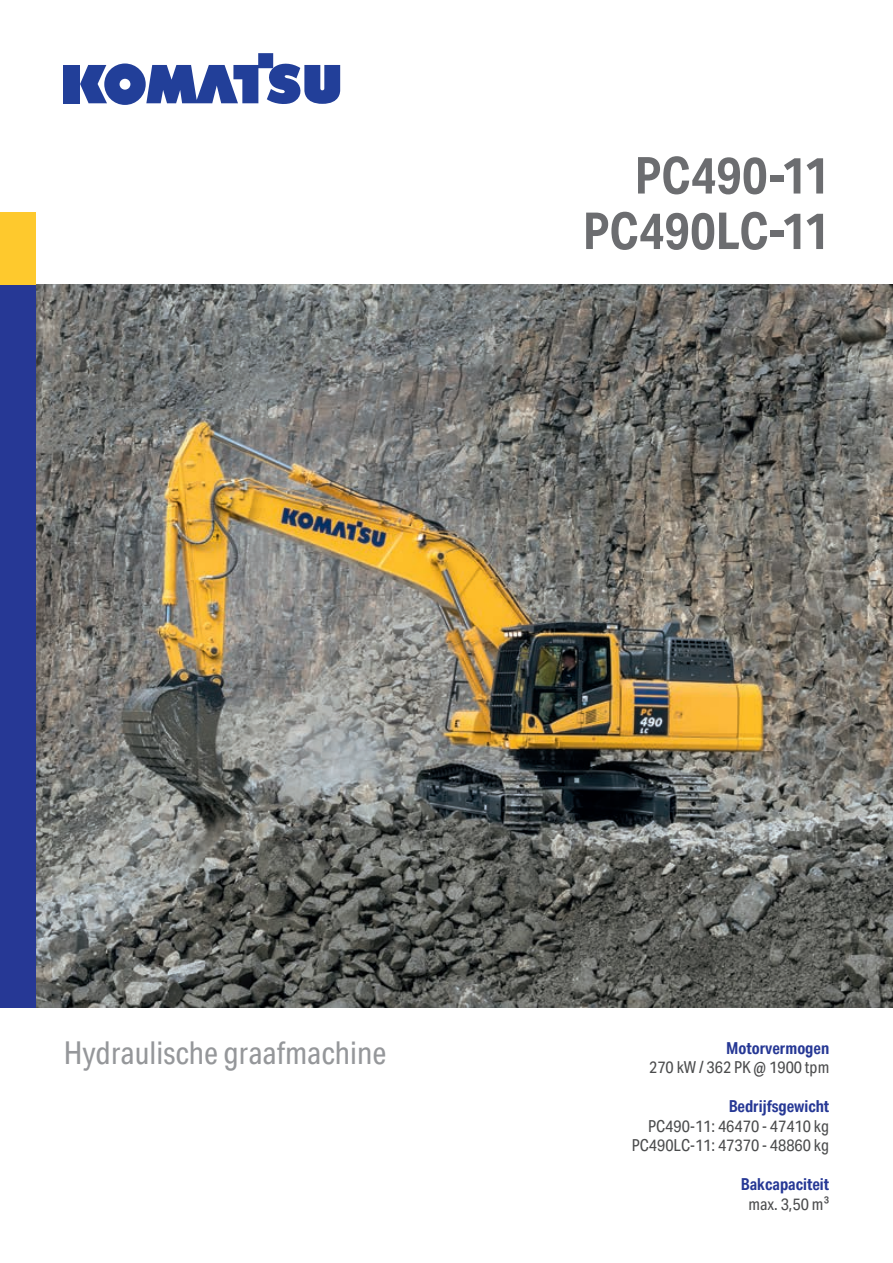
<style>
.page{position:relative;width:893px;height:1263px;background:#fff}
.page>*{position:absolute;margin:0;border:0;box-sizing:border-box;transform-origin:0 0}
.t1{font:700 51px/55.5px "Aktiv Grotesk Cd";color:#6c6d70;text-align:right}
.t2{font:31.5px "Aktiv Grotesk Cd";color:#95979a}
.t3{font:16.5px/19.5px "Aktiv Grotesk Cd";color:#4b4c4d;text-align:right}
.t4{font:700 16.5px "Aktiv Grotesk Cd";color:#263895}
</style>
<div class="page">
<img style="left:36px;top:285px;width:857px;height:723px">
<div style="left:64px;top:65px;width:16px;height:38px;background:#223f99"></div>
<svg style="left:80px;top:53px;width:260px;height:52px"></svg>
<div style="left:0;top:213px;width:36px;height:85px;background:#fec92d"></div>
<div style="left:0;top:285px;width:36px;height:723px;background:#263895"></div>
<h1 class="t1" style="left:583px;top:148px;width:248px">PC490-11<br>PC490LC-11</h1>
<h2 class="t2" style="left:64px;top:1035px;width:324px">Hydraulische graafmachine</h2>
<p class="t4" style="left:726px;top:1038px;width:105px">Motorvermogen</p>
<p class="t3" style="left:649px;top:1058px;width:182px">270 kW / 362 PK @ 1900 tpm</p>
<p class="t4" style="left:729px;top:1097px;width:102px">Bedrijfsgewicht</p>
<p class="t3" style="left:632px;top:1116px;width:199px">PC490-11: 46470 - 47410 kg<br>PC490LC-11: 47370 - 48860 kg</p>
<p class="t4" style="left:741px;top:1175px;width:90px">Bakcapaciteit</p>
<p class="t3" style="left:749px;top:1194px;width:82px">max. 3,50 m³</p>
</div>
